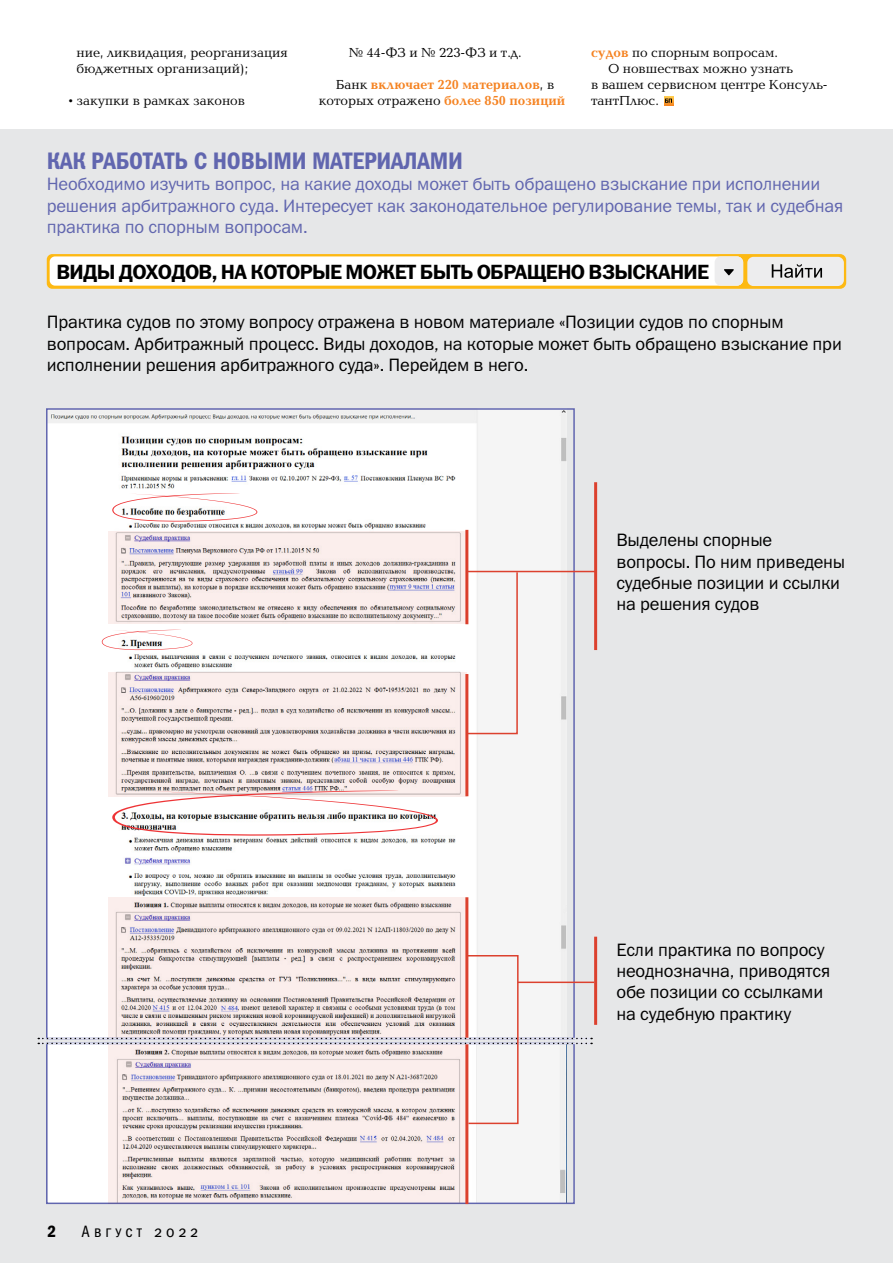
<style>
.page{position:relative;width:893px;height:1263px;background:#fff}
.page>*{position:absolute;margin:0;border:0;box-sizing:border-box;transform-origin:0 0}
.t1{font:24px "Franklin Gothic Demi Cond C";letter-spacing:-.01em;color:#6166af}
.t2{font:20.7px "Franklin Gothic Demi C";letter-spacing:-.035em;color:#000}
.t3{font:18px/21.3px "Franklin Gothic Book C";letter-spacing:-.01em;color:#000}
.t4{font:18px/21.3px "Franklin Gothic Book C";letter-spacing:-.01em;color:#6166af}
.t5{font:16.5px "Franklin Gothic Book Cond SCC";letter-spacing:.25em;color:#000}
.t6{font:16.5px "Franklin Gothic Demi Cond C";color:#000}
.t7{font:13.5px/15.9px "Baltica C";color:#000}
.t8{font:700 13.5px/15.9px "Baltica C";color:#f58220;text-align:center}
.s1{font-weight:400;color:#000}
.s2{font-weight:700;color:#f58220}
</style>
<div class="page">
<div style="left:0;top:129px;width:893px;height:1134px;background:#e6e7e8"></div>
<img style="left:49px;top:411px;width:518px;height:543px">
<img style="left:49px;top:1125px;width:518px;height:76px">
<svg style="left:108px;top:672px;width:357px;height:124px;background:#e3d8d7"></svg>
<svg style="left:108px;top:897px;width:357px;height:57px;background:#e7dcdb"></svg>
<svg style="left:108px;top:1125px;width:357px;height:79px;background:#e2d7d6"></svg>
<svg style="left:664px;top:96px;width:9px;height:9px"></svg>
<div style="left:47px;top:254px;width:799px;height:35px;background:#fdb913;border-radius:6px"></div>
<div style="left:50px;top:256px;width:693px;height:30px;background:#fff;border-radius:6px"></div>
<div style="left:747px;top:257px;width:97px;height:29px;background:#ededee;border-radius:6px"></div>
<div style="left:715px;top:256px;width:28px;height:30px;background:#ededee;border-radius:6px"></div>
<svg style="left:724px;top:269px;width:10px;height:6px"></svg>
<svg style="left:772px;top:264px;width:50px;height:14px"></svg>
<img style="left:112px;top:790px;width:326px;height:46px">
<svg style="left:112px;top:493px;width:145px;height:29px;background:#efe4e4"></svg>
<svg style="left:102px;top:630px;width:91px;height:20px;background:#f0e5e5"></svg>
<hr style="left:465px;top:530px;width:3px;height:94px;background:#dc412e">
<hr style="left:594px;top:482px;width:3px;height:168px;background:#dc412e">
<hr style="left:594px;top:937px;width:3px;height:88px;background:#dc412e">
<hr style="left:465px;top:674px;width:3px;height:122px;background:#dc412e">
<hr style="left:465px;top:897px;width:3px;height:142px;background:#dc412e">
<hr style="left:465px;top:1044px;width:3px;height:160px;background:#dc412e">
<hr style="left:468px;top:571px;width:127px;height:1px;background:#dc412e">
<svg style="left:465px;top:572px;width:54px;height:163px"></svg>
<img style="left:108px;top:531px;width:359px;height:92px">
<svg style="left:38px;top:954px;width:554px;height:171px"></svg>
<hr style="left:518px;top:981px;width:76px;height:2px;background:#dc412e">
<p class="t7" style="left:77px;top:46px;width:213px">ние, ликвидация, реорганизация бюджетных организаций);</p>
<p class="t7" style="left:66px;top:93px;width:181px">•закупки в рамках законов</p>
<p class="t7" style="left:349px;top:46px;width:174px">№ 44-ФЗ и № 223-ФЗ и т.д.</p>
<p class="t8" style="left:319px;top:77px;width:248px"><span class="s1">Банк</span> включает 220 материалов<span class="s1">, в которых отражено</span> более 850 позиций</p>
<p class="t7" style="left:591px;top:46px;width:188px"><span class="s2">судов</span> по спорным вопросам.</p>
<p class="t7" style="left:608px;top:62px;width:186px">О новшествах можно узнать</p>
<p class="t7" style="left:591px;top:77px;width:238px">в вашем сервисном центре Консуль-</p>
<p class="t7" style="left:591px;top:93px;width:69px">тантПлюс.</p>
<h1 class="t1" style="left:47px;top:147px;width:418px">КАК РАБОТАТЬ С НОВЫМИ МАТЕРИАЛАМИ</h1>
<p class="t4" style="left:47px;top:173px;width:798px">Необходимо изучить вопрос, на какие доходы может быть обращено взыскание при исполнении решения арбитражного суда. Интересует как законодательное регулирование темы, так и судебная практика по спорным вопросам.</p>
<p class="t2" style="left:56px;top:260px;width:654px">ВИДЫ ДОХОДОВ, НА КОТОРЫЕ МОЖЕТ БЫТЬ ОБРАЩЕНО ВЗЫСКАНИЕ</p>
<p class="t3" style="left:47px;top:311px;width:797px">Практика судов по этому вопросу отражена в новом материале «Позиции судов по спорным вопросам. Арбитражный процесс. Виды доходов, на которые может быть обращено взыскание при исполнении решения арбитражного суда». Перейдем в него.</p>
<p class="t3" style="left:616px;top:529px;width:230px">Выделены спорные вопросы. По ним приведены судебные позиции и ссылки на решения судов</p>
<p class="t6" style="left:48px;top:1222px;width:10px">2</p>
<p class="t5" style="left:82px;top:1223px;width:118px">Август 2022</p>
<p class="t3" style="left:616px;top:939px;width:215px">Если практика по вопросу неоднозначна, приводятся обе позиции со ссылками на судебную практику</p>
</div>
